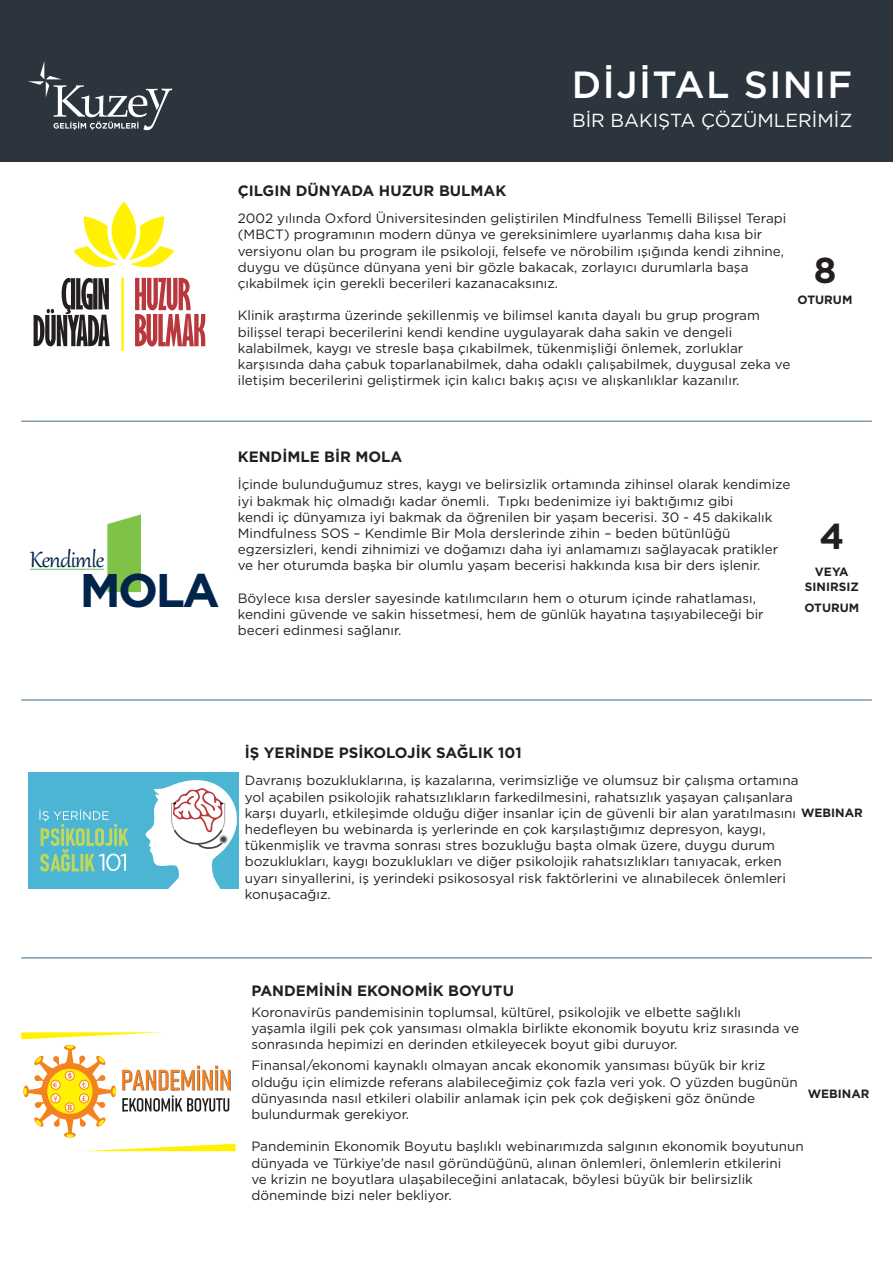
<style>
.page{position:relative;width:893px;height:1263px;background:#fff}
.page>*{position:absolute;margin:0;border:0;box-sizing:border-box;transform-origin:0 0}
.t1{font:700 47.25px "Gotham";color:#00244a}
.t2{font:500 37.8px "Gotham";letter-spacing:.04em;color:#fff}
.t3{font:700 36px "Gotham";color:#231f20}
.t4{font:27.3px "Gabriola";letter-spacing:-.03em;color:#00244a}
.t5{font:18.9px "Gotham";color:#fff}
.t6{font:700 15px "Gotham";color:#231f20}
.t7{font:13.5px/16.2px "Gotham";color:#231f20}
.t8{font:700 12px/14.4px "Gotham";color:#231f20;text-align:center}
</style>
<div class="page">
<div style="left:0;top:0;width:893px;height:162px;background:#2c343e"></div>
<svg style="left:21px;top:1032px;width:214px;height:119px"></svg>
<hr style="left:21px;top:957px;width:851px;height:1px;background:#3c6b86">
<svg style="left:28px;top:61px;width:144px;height:69px"></svg>
<hr style="left:21px;top:421px;width:851px;height:1px;background:#3c6b86">
<hr style="left:21px;top:700px;width:851px;height:1px;background:#3c6b86">
<hr style="left:30px;top:569px;width:74px;height:1px;background:#6bc069">
<svg style="left:33px;top:201px;width:173px;height:151px"></svg>
<hr style="left:121px;top:277px;width:3px;height:74px;background:#fff101">
<div style="left:28px;top:772px;width:210px;height:116px;background:#4bb5d3"></div>
<svg style="left:145px;top:772px;width:94px;height:116px"></svg>
<svg style="left:39px;top:809px;width:90px;height:62px"></svg>
<h2 class="t2" style="left:572px;top:60px;width:282px">DİJİTAL SINIF</h2>
<h3 class="t5" style="left:572px;top:108px;width:282px">BİR BAKIŞTA ÇÖZÜMLERİMİZ</h3>
<p class="t6" style="left:238px;top:181px;width:270px">ÇILGIN DÜNYADA HUZUR BULMAK</p>
<p class="t7" style="left:238px;top:210px;width:550px">2002 yılında Oxford Üniversitesinden geliştirilen Mindfulness Temelli Bilişsel Terapi (MBCT) programının modern dünya ve gereksinimlere uyarlanmış daha kısa bir versiyonu olan bu program ile psikoloji, felsefe ve nörobilim ışığında kendi zihnine, duygu ve düşünce dünyana yeni bir gözle bakacak, zorlayıcı durumlarla başa çıkabilmek için gerekli becerileri kazanacaksınız.</p>
<p class="t7" style="left:238px;top:307px;width:554px">Klinik araştırma üzerinde şekillenmiş ve bilimsel kanıta dayalı bu grup program bilişsel terapi becerilerini kendi kendine uygulayarak daha sakin ve dengeli kalabilmek, kaygı ve stresle başa çıkabilmek, tükenmişliği önlemek, zorluklar karşısında daha çabuk toparlanabilmek, daha odaklı çalışabilmek, duygusal zeka ve iletişim becerilerini geliştirmek için kalıcı bakış açısı ve alışkanlıklar kazanılır.</p>
<h3 class="t3" style="left:814px;top:247px;width:24px">8</h3>
<p class="t8" style="left:798px;top:293px;width:56px">OTURUM</p>
<h1 class="t1" style="left:80px;top:559px;width:142px"><sup>1</sup>MOLA</h1>
<h3 class="t4" style="left:30px;top:541px;width:76px">Kendimle</h3>
<p class="t6" style="left:238px;top:447px;width:166px">KENDİMLE BİR MOLA</p>
<p class="t7" style="left:238px;top:476px;width:554px">İçinde bulunduğumuz stres, kaygı ve belirsizlik ortamında zihinsel olarak kendimize iyi bakmak hiç olmadığı kadar önemli. Tıpkı bedenimize iyi baktığımız gibi<br>kendi iç dünyamıza iyi bakmak da öğrenilen bir yaşam becerisi. 30 - 45 dakikalık Mindfulness SOS – Kendimle Bir Mola derslerinde zihin – beden bütünlüğü egzersizleri, kendi zihnimizi ve doğamızı daha iyi anlamamızı sağlayacak pratikler ve her oturumda başka bir olumlu yaşam becerisi hakkında kısa bir ders işlenir.</p>
<p class="t7" style="left:238px;top:590px;width:527px">Böylece kısa dersler sayesinde katılımcıların hem o oturum içinde rahatlaması, kendini güvende ve sakin hissetmesi, hem de günlük hayatına taşıyabileceği bir beceri edinmesi sağlanır.</p>
<h3 class="t3" style="left:819px;top:513px;width:26px">4</h3>
<p class="t8" style="left:805px;top:565px;width:56px">VEYA<br>SINIRSIZ</p>
<p class="t8" style="left:804px;top:600px;width:56px">OTURUM</p>
<p class="t6" style="left:245px;top:743px;width:279px">İŞ YERİNDE PSİKOLOJİK SAĞLIK 101</p>
<p class="t7" style="left:245px;top:772px;width:555px">Davranış bozukluklarına, iş kazalarına, verimsizliğe ve olumsuz bir çalışma ortamına yol açabilen psikolojik rahatsızlıkların farkedilmesini, rahatsızlık yaşayan çalışanlara karşı duyarlı, etkileşimde olduğu diğer insanlar için de güvenli bir alan yaratılmasını hedefleyen bu webinarda iş yerlerinde en çok karşılaştığımız depresyon, kaygı, tükenmişlik ve travma sonrası stres bozukluğu başta olmak üzere, duygu durum bozuklukları, kaygı bozuklukları ve diğer psikolojik rahatsızlıkları tanıyacak, erken uyarı sinyallerini, iş yerindeki psikososyal risk faktörlerini ve alınabilecek önlemleri konuşacağız.</p>
<p class="t8" style="left:801px;top:805px;width:63px">WEBINAR</p>
<p class="t6" style="left:251px;top:981px;width:264px">PANDEMİNİN EKONOMİK BOYUTU</p>
<p class="t7" style="left:251px;top:1004px;width:549px">Koronavirüs pandemisinin toplumsal, kültürel, psikolojik ve elbette sağlıklı<br>yaşamla ilgili pek çok yansıması olmakla birlikte ekonomik boyutu kriz sırasında ve sonrasında hepimizi en derinden etkileyecek boyut gibi duruyor.</p>
<p class="t7" style="left:251px;top:1057px;width:548px">Finansal/ekonomi kaynaklı olmayan ancak ekonomik yansıması büyük bir kriz olduğu için elimizde referans alabileceğimiz çok fazla veri yok. O yüzden bugünün dünyasında nasıl etkileri olabilir anlamak için pek çok değişkeni göz önünde bulundurmak gerekiyor.</p>
<p class="t7" style="left:251px;top:1138px;width:554px">Pandeminin Ekonomik Boyutu başlıklı webinarımızda salgının ekonomik boyutunun dünyada ve Türkiye’de nasıl göründüğünü, alınan önlemleri, önlemlerin etkilerini<br>ve krizin ne boyutlara ulaşabileceğini anlatacak, böylesi büyük bir belirsizlik döneminde bizi neler bekliyor.</p>
<p class="t8" style="left:808px;top:1086px;width:63px">WEBINAR</p>
</div>
